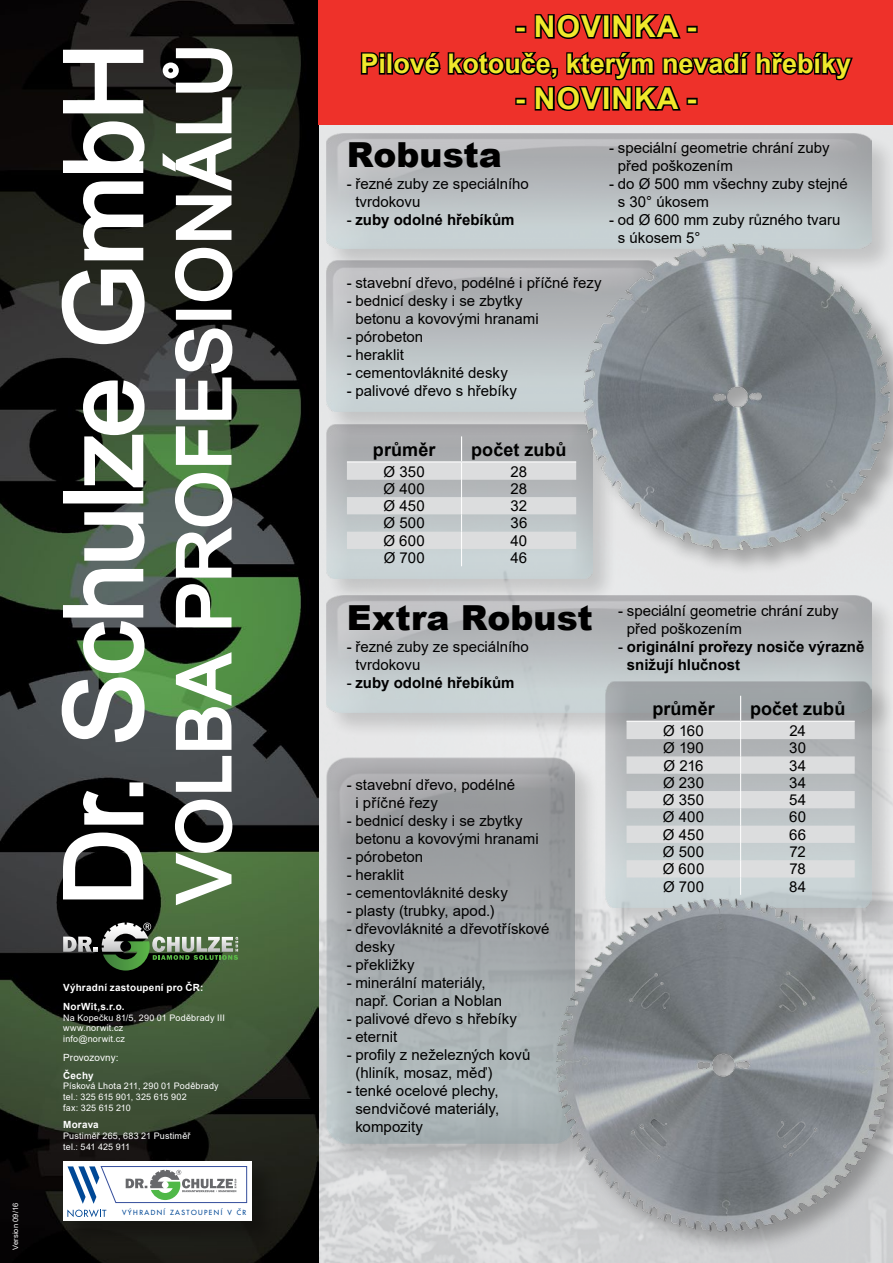
<style>
.page{position:relative;width:893px;height:1263px;background:#fff}
.page>*{position:absolute;margin:0;border:0;box-sizing:border-box;transform-origin:0 0}
.t1{font:108px "Arial";letter-spacing:-.025em;color:#fff}
.t2{font:73.5px "Arial";letter-spacing:.015em;color:#fff}
.t3{font:900 34.5px "Arial";letter-spacing:.005em;color:#000}
.t4{font:700 30px "Arial";letter-spacing:.035em;color:#f0e92b}
.t5{font:700 27px "Arial";color:#f0e92b}
.t6{font:700 18px "Arial";letter-spacing:.005em;color:#000}
.t7{font:15px/18px "Arial";color:#000}
.t8{font:700 15px/18px "Arial";color:#000}
.t9{font:700 9.9px/19px "Arial";letter-spacing:.025em;color:#fff}
.t10{font:9.9px "Arial";letter-spacing:.01em;color:#fff}
.t11{font:9px/10.8px "Arial";letter-spacing:.02em;color:#fff}
.t12{font:7.5px "Arial";letter-spacing:.02em;color:#fff}
.t13{font:6.9px "Futura CE";letter-spacing:.2em;color:#004896}
.s1{font-weight:400}
</style>
<div class="page">
<img style="left:318px;top:124px;width:575px;height:1139px">
<img style="left:0;top:0;width:318px;height:1263px">
<svg style="left:61px;top:789px;width:84px;height:112px;background:#353635"></svg>
<div style="left:129px;top:782px;width:14px;height:14px;border:3px solid #fff"></div>
<svg style="left:60px;top:511px;width:86px;height:233px;background:#69786c"></svg>
<div style="left:63px;top:491px;width:80px;height:12px;border:3px solid #fff"></div>
<svg style="left:82px;top:378px;width:64px;height:111px"></svg>
<svg style="left:60px;top:268px;width:86px;height:78px"></svg>
<svg style="left:81px;top:180px;width:64px;height:82px"></svg>
<svg style="left:61px;top:48px;width:85px;height:126px"></svg>
<svg style="left:170px;top:650px;width:65px;height:257px"></svg>
<svg style="left:173px;top:327px;width:61px;height:302px"></svg>
<div style="left:176px;top:310px;width:55px;height:10px;border:3px solid #fff"></div>
<svg style="left:161px;top:46px;width:73px;height:257px"></svg>
<svg style="left:63px;top:922px;width:175px;height:48px;background:#4e5f49"></svg>
<div style="left:62px;top:1159px;width:217px;height:89px;background:#191814"></div>
<div style="left:63px;top:1161px;width:189px;height:60px;background:#fff"></div>
<svg style="left:67px;top:1166px;width:180px;height:51px"></svg>
<div style="left:325px;top:133px;width:568px;height:142px;background:#000;opacity:.3"></div>
<img style="left:326px;top:134px;width:546px;height:115px">
<div style="left:325px;top:594px;width:568px;height:145px;background:#000;opacity:.3"></div>
<img style="left:326px;top:595px;width:546px;height:117px">
<div style="left:325px;top:423px;width:294px;height:183px;background:#000;opacity:.3"></div>
<img style="left:326px;top:438px;width:266px;height:141px">
<div style="left:605px;top:679px;width:288px;height:255px;background:#000;opacity:.3"></div>
<img style="left:606px;top:681px;width:266px;height:216px">
<div style="left:325px;top:259px;width:360px;height:179px;background:#000;opacity:.3"></div>
<img style="left:326px;top:261px;width:258px;height:151px">
<div style="left:325px;top:757px;width:276px;height:413px;background:#000;opacity:.15"></div>
<img style="left:326px;top:758px;width:248px;height:385px">
<div style="left:584px;top:243px;width:309px;height:332px;background:#000;opacity:.3"></div>
<img style="left:584px;top:243px;width:306px;height:306px">
<div style="left:556px;top:897px;width:337px;height:360px;background:#000;opacity:.3"></div>
<img style="left:557px;top:898px;width:333px;height:333px">
<svg style="left:347px;top:436px;width:229px;height:130px;background:#c6cacc"></svg>
<hr style="left:347px;top:461px;width:115px;height:1px;background:#fff">
<hr style="left:462px;top:461px;width:114px;height:1px;background:#fff">
<svg style="left:626px;top:696px;width:229px;height:199px;background:#c6cacc"></svg>
<hr style="left:626px;top:721px;width:115px;height:1px;background:#fff">
<hr style="left:741px;top:721px;width:114px;height:1px;background:#fff">
<div style="left:318px;top:0;width:575px;height:124px;background:#ee312a"></div>
<div style="left:515px;top:26px;width:11px;height:7px;border:3px solid #000"></div>
<svg style="left:534px;top:13px;width:69px;height:26px"></svg>
<div style="left:603px;top:14px;width:7px;height:25px;border:3px solid #000"></div>
<svg style="left:612px;top:14px;width:69px;height:25px"></svg>
<div style="left:687px;top:26px;width:11px;height:7px;border:3px solid #000"></div>
<svg style="left:360px;top:52px;width:19px;height:23px"></svg>
<div style="left:379px;top:52px;width:6px;height:7px;border:3px solid #000"></div>
<div style="left:379px;top:58px;width:6px;height:17px;border:3px solid #000"></div>
<div style="left:386px;top:52px;width:7px;height:23px;border:3px solid #000"></div>
<svg style="left:391px;top:51px;width:462px;height:60px"></svg>
<div style="left:687px;top:98px;width:11px;height:7px;border:3px solid #000"></div>
<p class="t12" style="left:10px;top:1250px;width:49px;rotate:-90deg">Version 09/16</p>
<h1 class="t1" style="left:29px;top:906px;width:865px;rotate:-90deg">Dr. Schulze GmbH</h1>
<h2 class="t2" style="left:154px;top:903px;width:861px;rotate:-90deg">VOLBA PROFESIONÁLŮ</h2>
<p class="t9" style="left:63px;top:978px;width:142px">Výhradní zastoupení pro ČR:<br>NorWit,s.r.o.</p>
<p class="t11" style="left:63px;top:1012px;width:163px">Na Kopečku 81/5, 290 01 Poděbrady III www.norwit.cz<br>info@norwit.cz</p>
<p class="t10" style="left:63px;top:1051px;width:57px">Provozovny:</p>
<p class="t9" style="left:63px;top:1066px;width:32px">Čechy</p>
<p class="t11" style="left:63px;top:1081px;width:157px">Písková Lhota 211, 290 01 Poděbrady tel.: 325 615 901, 325 615 902<br>fax: 325 615 210</p>
<p class="t9" style="left:63px;top:1115px;width:37px">Morava</p>
<p class="t11" style="left:63px;top:1130px;width:129px">Pustiměř 265, 683 21 Pustiměř tel.: 541 425 911</p>
<p class="t13" style="left:122px;top:1208px;width:126px">VÝHRADNÍ ZASTOUPENÍ V ČR</p>
<h3 class="t4" style="left:515px;top:5px;width:183px">- NOVINKA -</h3>
<h3 class="t5" style="left:360px;top:45px;width:492px">Pilové kotouče, kterým nevadí hřebíky</h3>
<h3 class="t4" style="left:515px;top:77px;width:183px">- NOVINKA -</h3>
<h3 class="t3" style="left:347px;top:130px;width:157px">Robusta</h3>
<p class="t7" style="left:355px;top:175px;width:175px;text-indent:-9px">- řezné zuby ze speciálního tvrdokovu</p>
<p class="t8" style="left:347px;top:211px;width:169px"><span class="s1">-</span> zuby odolné hřebíkům</p>
<p class="t7" style="left:618px;top:139px;width:213px;text-indent:-9px">- speciální geometrie chrání zuby před poškozením</p>
<p class="t7" style="left:618px;top:175px;width:232px;text-indent:-9px">- do Ø 500 mm všechny zuby stejné s 30° úkosem</p>
<p class="t7" style="left:618px;top:211px;width:224px;text-indent:-9px">- od Ø 600 mm zuby různého tvaru s úkosem 5°</p>
<p class="t7" style="left:347px;top:273px;width:256px">- stavební dřevo, podélné i příčné řezy</p>
<p class="t7" style="left:355px;top:291px;width:185px;text-indent:-9px">- bednicí desky i se zbytky betonu a kovovými hranami</p>
<p class="t7" style="left:347px;top:327px;width:78px">- pórobeton</p>
<p class="t7" style="left:347px;top:345px;width:59px">- heraklit</p>
<p class="t7" style="left:347px;top:363px;width:162px">- cementovláknité desky</p>
<p class="t7" style="left:347px;top:381px;width:172px">- palivové dřevo s hřebíky</p>
<p class="t6" style="left:373px;top:437px;width:64px">průměr</p>
<p class="t6" style="left:471px;top:437px;width:97px">počet zubů</p>
<p class="t7" style="left:384px;top:462px;width:43px">Ø 350</p>
<p class="t7" style="left:510px;top:462px;width:18px">28</p>
<p class="t7" style="left:384px;top:479px;width:43px">Ø 400</p>
<p class="t7" style="left:510px;top:479px;width:18px">28</p>
<p class="t7" style="left:384px;top:497px;width:43px">Ø 450</p>
<p class="t7" style="left:510px;top:497px;width:18px">32</p>
<p class="t7" style="left:383px;top:514px;width:43px">Ø 500</p>
<p class="t7" style="left:510px;top:514px;width:18px">36</p>
<p class="t7" style="left:383px;top:531px;width:43px">Ø 600</p>
<p class="t7" style="left:510px;top:531px;width:18px">40</p>
<p class="t7" style="left:384px;top:549px;width:43px">Ø 700</p>
<p class="t7" style="left:510px;top:549px;width:18px">46</p>
<h3 class="t3" style="left:347px;top:592px;width:247px">Extra Robust</h3>
<p class="t7" style="left:355px;top:637px;width:175px;text-indent:-9px">- řezné zuby ze speciálního tvrdokovu</p>
<p class="t8" style="left:347px;top:674px;width:169px"><span class="s1">-</span> zuby odolné hřebíkům</p>
<p class="t7" style="left:355px;top:775px;width:161px;text-indent:-9px">- stavební dřevo, podélné i příčné řezy</p>
<p class="t7" style="left:355px;top:811px;width:185px;text-indent:-9px">- bednicí desky i se zbytky betonu a kovovými hranami</p>
<p class="t7" style="left:347px;top:847px;width:78px">- pórobeton</p>
<p class="t7" style="left:347px;top:865px;width:59px">- heraklit</p>
<p class="t7" style="left:347px;top:883px;width:162px">- cementovláknité desky</p>
<p class="t7" style="left:347px;top:901px;width:149px">- plasty (trubky, apod.)</p>
<p class="t7" style="left:355px;top:919px;width:196px;text-indent:-9px">- dřevovláknité a dřevotřískové desky</p>
<p class="t7" style="left:347px;top:955px;width:69px">- překližky</p>
<p class="t7" style="left:355px;top:973px;width:148px;text-indent:-9px">- minerální materiály, např. Corian a Noblan</p>
<p class="t7" style="left:347px;top:1009px;width:172px">- palivové dřevo s hřebíky</p>
<p class="t7" style="left:347px;top:1027px;width:52px">- eternit</p>
<p class="t7" style="left:355px;top:1045px;width:177px;text-indent:-9px">- profily z neželezných kovů (hliník, mosaz, měď)</p>
<p class="t7" style="left:355px;top:1081px;width:145px;text-align:justify;text-indent:-9px">- tenké ocelové plechy, sendvičové materiály, kompozity</p>
<p class="t7" style="left:627px;top:601px;width:213px;text-indent:-9px">- speciální geometrie chrání zuby před poškozením</p>
<p class="t8" style="left:627px;top:638px;width:239px;text-indent:-9px"><span class="s1">-</span> originální prořezy nosiče výrazně snižují hlučnost</p>
<p class="t6" style="left:652px;top:696px;width:64px">průměr</p>
<p class="t6" style="left:750px;top:696px;width:97px">počet zubů</p>
<p class="t7" style="left:663px;top:721px;width:42px">Ø 160</p>
<p class="t7" style="left:789px;top:721px;width:18px">24</p>
<p class="t7" style="left:663px;top:739px;width:42px">Ø 190</p>
<p class="t7" style="left:789px;top:739px;width:18px">30</p>
<p class="t7" style="left:663px;top:756px;width:42px">Ø 216</p>
<p class="t7" style="left:789px;top:756px;width:19px">34</p>
<p class="t7" style="left:663px;top:773px;width:43px">Ø 230</p>
<p class="t7" style="left:789px;top:773px;width:19px">34</p>
<p class="t7" style="left:663px;top:791px;width:43px">Ø 350</p>
<p class="t7" style="left:789px;top:791px;width:19px">54</p>
<p class="t7" style="left:663px;top:808px;width:43px">Ø 400</p>
<p class="t7" style="left:789px;top:808px;width:18px">60</p>
<p class="t7" style="left:663px;top:825px;width:43px">Ø 450</p>
<p class="t7" style="left:789px;top:825px;width:19px">66</p>
<p class="t7" style="left:663px;top:843px;width:43px">Ø 500</p>
<p class="t7" style="left:789px;top:843px;width:18px">72</p>
<p class="t7" style="left:663px;top:860px;width:43px">Ø 600</p>
<p class="t7" style="left:789px;top:860px;width:18px">78</p>
<p class="t7" style="left:663px;top:877px;width:43px">Ø 700</p>
<p class="t7" style="left:789px;top:877px;width:19px">84</p>
</div>
